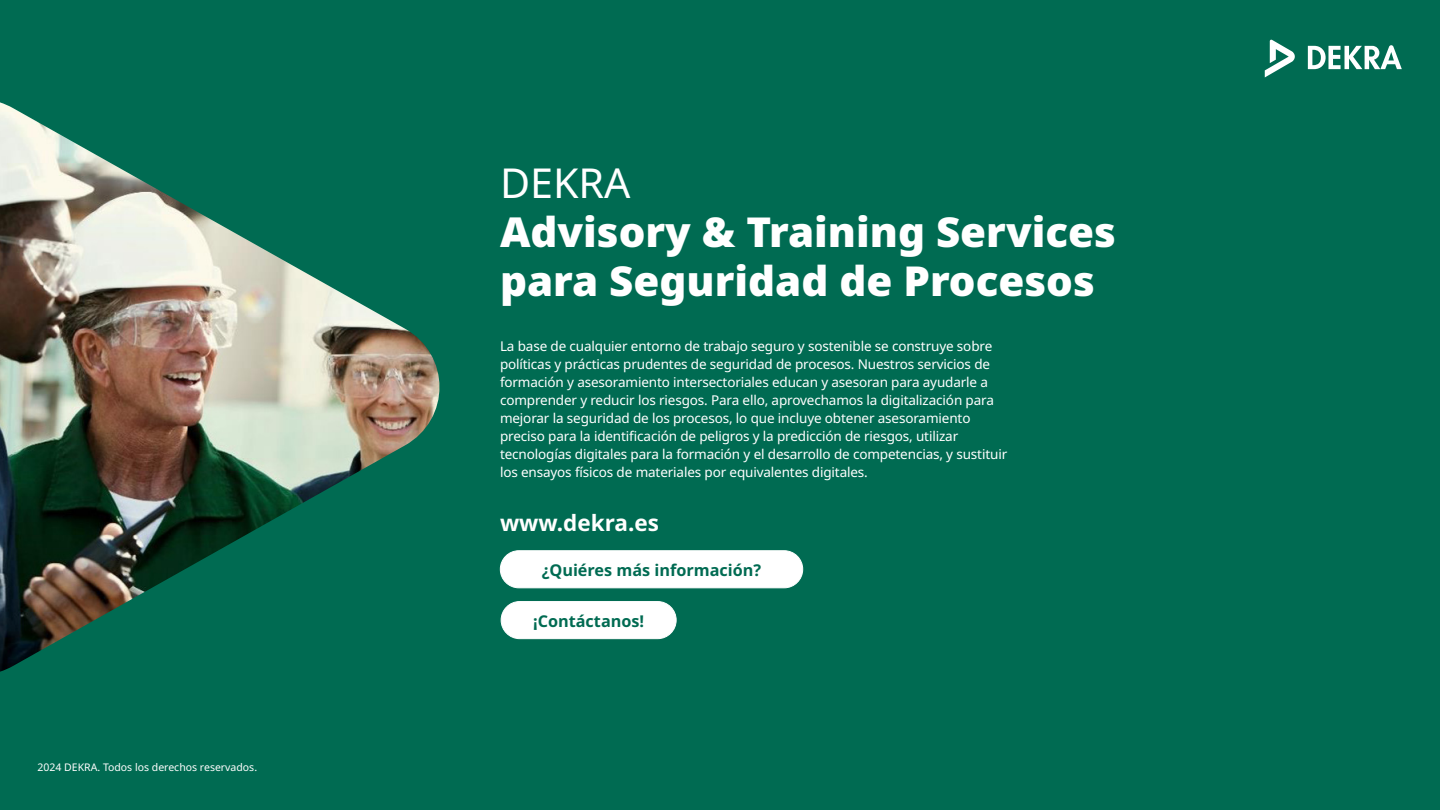
<style>
.page{position:relative;width:1440px;height:810px;background:#006b52}
.page>*{position:absolute;margin:0;border:0;box-sizing:border-box;transform-origin:0 0}
.t1{font:900 41.25px/48.8px "Noto Sans";color:#fff}
.HL_55pt{font:41.25px "Noto Sans";color:#fff}
.Subline_30pt_Bold_White{font:700 22.5px "Noto Sans";color:#fff}
.CTA{font:700 16.2px "Noto Sans";color:#006b52}
.Copy_White{font:13.5px/18px "Noto Sans";letter-spacing:-.01em;color:#fff}
.t2{font:10.5px "Noto Sans";color:#fff}
</style>
<div class="page">
<svg style="left:1308px;top:45px;width:94px;height:24px"></svg>
<svg style="left:1265px;top:40px;width:30px;height:37px"></svg>
<img style="left:0;top:102px;width:440px;height:570px">
<div style="left:501px;top:602px;width:175px;height:37px;background:#fff;border-radius:19px"></div>
<div style="left:501px;top:601px;width:176px;height:38px;border:1px solid #fff;border-radius:19px"></div>
<div style="left:500px;top:551px;width:303px;height:37px;background:#fff;border-radius:19px"></div>
<div style="left:500px;top:550px;width:303px;height:38px;border:1px solid #fff;border-radius:19px"></div>
<p class="t2" style="left:38px;top:761px;width:221px">2024 DEKRA. Todos los derechos reservados.</p>
<p class="HL_55pt" style="left:500px;top:160px;width:132px">DEKRA</p>
<p class="t1" style="left:500px;top:208px;width:617px">Advisory &amp; Training Services para Seguridad de Procesos</p>
<p class="Copy_White" style="left:500px;top:337px;width:509px">La base de cualquier entorno de trabajo seguro y sostenible se construye sobre políticas y prácticas prudentes de seguridad de procesos. Nuestros servicios de formación y asesoramiento intersectoriales educan y asesoran para ayudarle a comprender y reducir los riesgos. Para ello, aprovechamos la digitalización para mejorar la seguridad de los procesos, lo que incluye obtener asesoramiento preciso para la identificación de peligros y la predicción de riesgos, utilizar tecnologías digitales para la formación y el desarrollo de competencias, y sustituir los ensayos físicos de materiales por equivalentes digitales.</p>
<p class="Subline_30pt_Bold_White" style="left:500px;top:510px;width:161px">www.dekra.es</p>
<p class="CTA" style="left:542px;top:560px;width:221px">¿Quiéres más información?</p>
<p class="CTA" style="left:533px;top:612px;width:113px">¡Contáctanos!</p>
</div>
